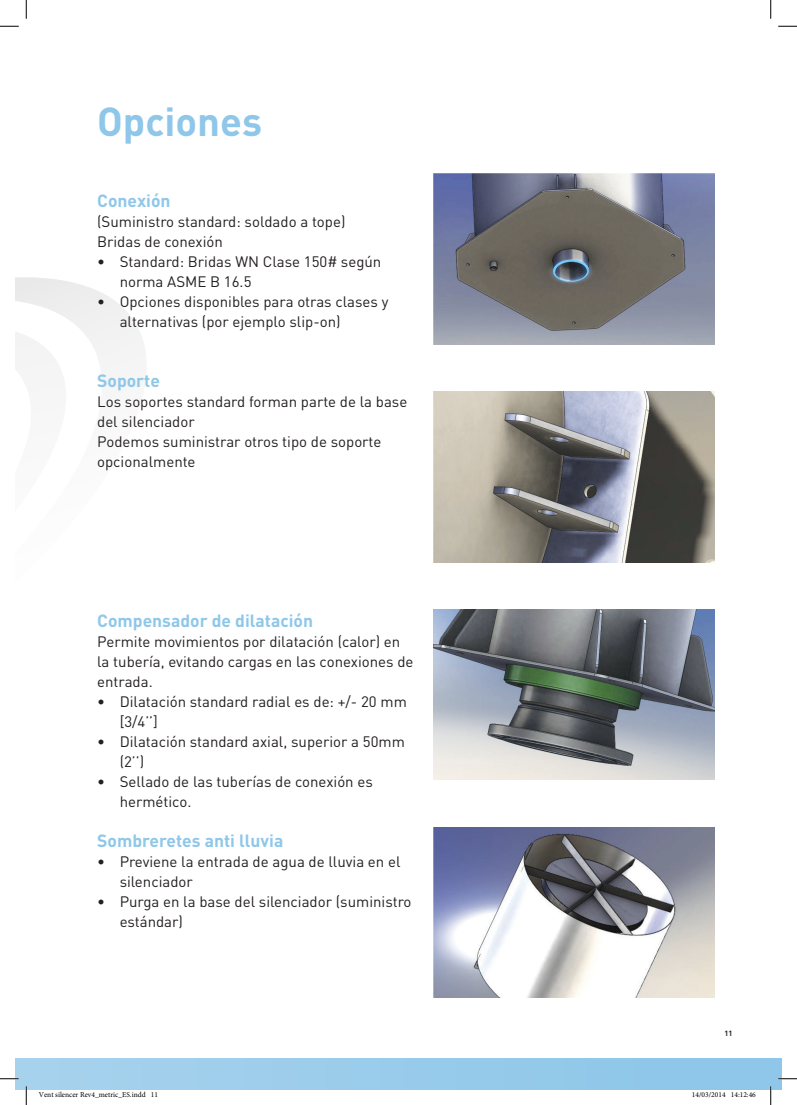
<style>
.page{position:relative;width:797px;height:1105px;background:#fff}
.page>*{position:absolute;margin:0;border:0;box-sizing:border-box;transform-origin:0 0}
.t1{font:700 40px "DIN Pro";color:#8ec7e9}
.t2{font:700 17.5px "DIN Pro";color:#8ec7e9}
.t3{font:15px/20px "DIN Pro";color:#231f20}
.t4{font:7.5px "Minion Pro";color:#000}
.t5{font:700 7.5px "DIN Pro";color:#231f20}
</style>
<div class="page">
<svg style="left:16px;top:277px;width:130px;height:96px"></svg>
<svg style="left:16px;top:325px;width:83px;height:49px"></svg>
<div style="left:16px;top:1058px;width:765px;height:31px;background:#99cbeb"></div>
<img style="left:434px;top:610px;width:280px;height:170px">
<img style="left:434px;top:174px;width:280px;height:170px">
<img style="left:434px;top:828px;width:280px;height:170px">
<img style="left:434px;top:392px;width:280px;height:170px">
<svg style="left:0;top:25px;width:19px;height:2px"></svg>
<svg style="left:778px;top:25px;width:19px;height:2px"></svg>
<svg style="left:0;top:1078px;width:19px;height:1px"></svg>
<svg style="left:778px;top:1078px;width:19px;height:1px"></svg>
<svg style="left:25px;top:0;width:2px;height:19px"></svg>
<svg style="left:25px;top:1086px;width:2px;height:19px"></svg>
<svg style="left:770px;top:0;width:1px;height:19px"></svg>
<svg style="left:770px;top:1086px;width:1px;height:19px"></svg>
<h1 class="t1" style="left:97px;top:94px;width:166px">Opciones</h1>
<p class="t2" style="left:97px;top:189px;width:75px">Conexión</p>
<p class="t3" style="left:97px;top:211px;width:250px">(Suministro standard: soldado a tope)<br>Bridas de conexión</p>
<p class="t3" style="left:120px;top:251px;width:263px;text-indent:-22px">• Standard: Bridas WN Clase 150# según norma ASME B 16.5</p>
<p class="t3" style="left:120px;top:291px;width:270px;text-indent:-22px">• Opciones disponibles para otras clases y alternativas (por ejemplo slip-on)</p>
<p class="t2" style="left:97px;top:369px;width:64px">Soporte</p>
<p class="t3" style="left:97px;top:391px;width:312px">Los soportes standard forman parte de la base del silenciador<br>Podemos suministrar otros tipo de soporte opcionalmente</p>
<p class="t2" style="left:97px;top:609px;width:217px">Compensador de dilatación</p>
<p class="t3" style="left:97px;top:631px;width:318px">Permite movimientos por dilatación (calor) en la tubería, evitando cargas en las conexiones de entrada.</p>
<p class="t3" style="left:120px;top:691px;width:289px;text-indent:-22px">• Dilatación standard radial es de: +/- 20 mm [3/4’’]</p>
<p class="t3" style="left:120px;top:731px;width:287px;text-indent:-22px">• Dilatación standard axial, superior a 50mm (2’’)</p>
<p class="t3" style="left:120px;top:771px;width:255px;text-indent:-22px">• Sellado de las tuberías de conexión es hermético.</p>
<p class="t2" style="left:97px;top:829px;width:188px">Sombreretes anti lluvia</p>
<p class="t3" style="left:120px;top:851px;width:282px;text-indent:-22px">• Previene la entrada de agua de lluvia en el silenciador</p>
<p class="t3" style="left:120px;top:891px;width:293px;text-indent:-22px">• Purga en la base del silenciador (suministro estándar)</p>
<p class="t5" style="left:724px;top:1028px;width:10px">11</p>
<p class="t4" style="left:39px;top:1090px;width:121px">Vent silencer Rev4_metric_ES.indd 11</p>
<p class="t4" style="left:692px;top:1090px;width:65px">14/03/2014 14:12:46</p>
</div>
